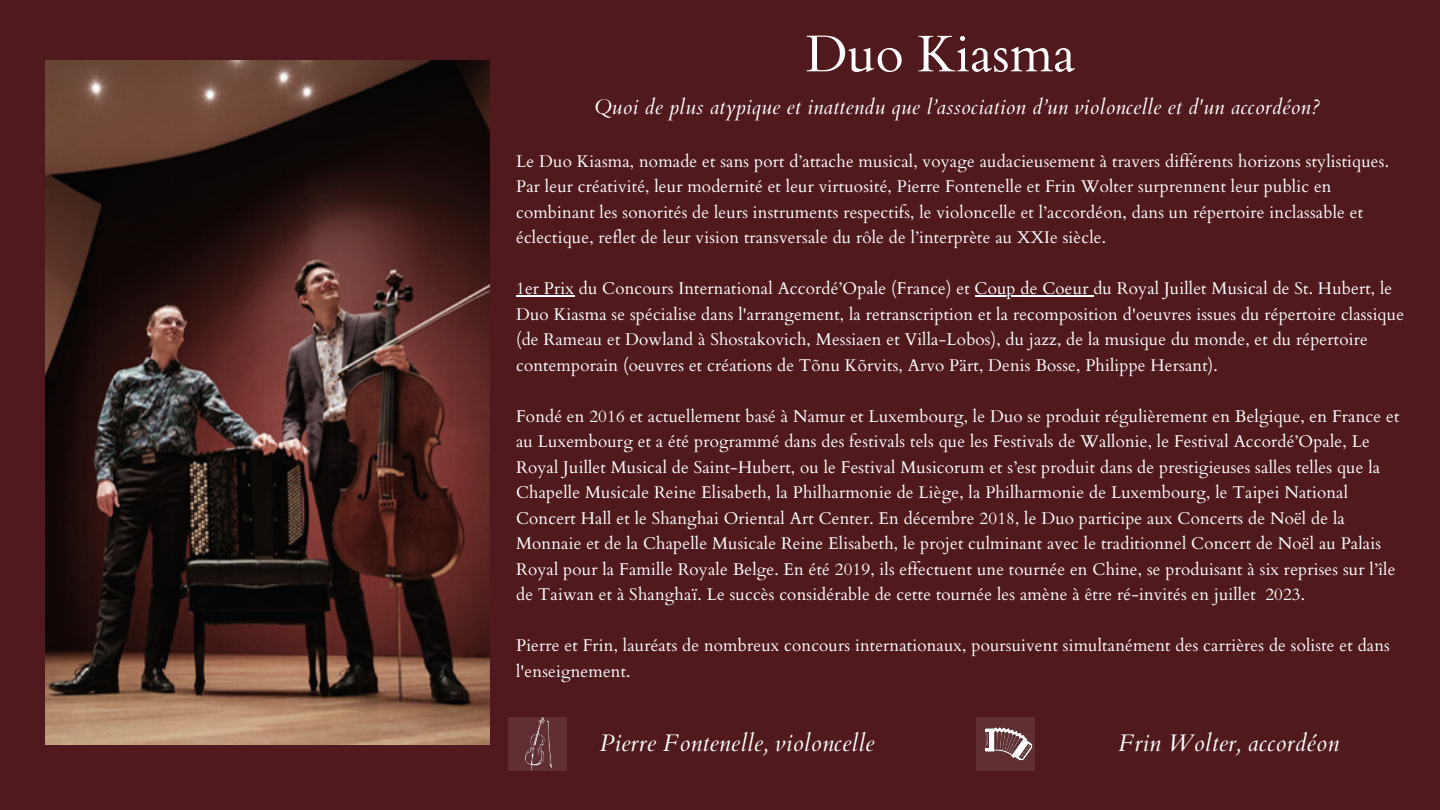
<style>
.page{position:relative;width:1440px;height:810px;background:#50191d}
.page>*{position:absolute;margin:0;border:0;box-sizing:border-box;transform-origin:0 0}
.t1{font:51.5px "Cardo";color:#fefefe}
.t2{font:italic 24px "Cardo";letter-spacing:.01em;color:#fefefe}
.t3{font:italic 21px "Cardo";letter-spacing:.01em;color:#fefefe}
.t4{font:17px/25.5px "Cardo";letter-spacing:.01em;color:#fefefe}
</style>
<div class="page">
<img style="left:45px;top:60px;width:444px;height:684px">
<div style="left:509px;top:717px;width:58px;height:54px;background:#612f33"></div>
<img style="left:526px;top:718px;width:25px;height:51px">
<svg style="left:977px;top:717px;width:58px;height:54px;background:#784f52"></svg>
<hr style="left:516px;top:296px;width:58px;height:1px;background:#fefefe">
<hr style="left:975px;top:296px;width:118px;height:1px;background:#fefefe">
<p class="t1" style="left:806px;top:20px;width:271px">Duo Kiasma</p>
<p class="t3" style="left:595px;top:93px;width:727px">Quoi de plus atypique et inattendu que l’association d’un violoncelle et d'un accordéon?</p>
<p class="t4" style="left:516px;top:149px;width:874px">Le Duo Kiasma, nomade et sans port d’attache musical, voyage audacieusement à travers différents horizons stylistiques.<br>Par leur créativité, leur modernité et leur virtuosité, Pierre Fontenelle et Frin Wolter surprennent leur public en combinant les sonorités de leurs instruments respectifs, le violoncelle et l’accordéon, dans un répertoire inclassable et éclectique, reflet de leur vision transversale du rôle de l’interprète au XXIe siècle.</p>
<p class="t4" style="left:516px;top:276px;width:889px">1er Prix du Concours International Accordé’Opale (France) et Coup de Coeur du Royal Juillet Musical de St. Hubert, le Duo Kiasma se spécialise dans l'arrangement, la retranscription et la recomposition d'oeuvres issues du répertoire classique (de Rameau et Dowland à Shostakovich, Messiaen et Villa-Lobos), du jazz, de la musique du monde, et du répertoire contemporain (oeuvres et créations de Tõnu Kõrvits, Arvo Pärt, Denis Bosse, Philippe Hersant).</p>
<p class="t4" style="left:516px;top:404px;width:885px">Fondé en 2016 et actuellement basé à Namur et Luxembourg, le Duo se produit régulièrement en Belgique, en France et au Luxembourg et a été programmé dans des festivals tels que les Festivals de Wallonie, le Festival Accordé’Opale, Le Royal Juillet Musical de Saint-Hubert, ou le Festival Musicorum et s’est produit dans de prestigieuses salles telles que la Chapelle Musicale Reine Elisabeth, la Philharmonie de Liège, la Philharmonie de Luxembourg, le Taipei National Concert Hall et le Shanghai Oriental Art Center. En décembre 2018, le Duo participe aux Concerts de Noël de la Monnaie et de la Chapelle Musicale Reine Elisabeth, le projet culminant avec le traditionnel Concert de Noël au Palais Royal pour la Famille Royale Belge. En été 2019, ils effectuent une tournée en Chine, se produisant à six reprises sur l’île de Taiwan et à Shanghaï. Le succès considérable de cette tournée les amène à être ré-invités en juillet 2023.</p>
<p class="t4" style="left:516px;top:633px;width:875px">Pierre et Frin, lauréats de nombreux concours internationaux, poursuivent simultanément des carrières de soliste et dans l'enseignement.</p>
<p class="t2" style="left:600px;top:727px;width:276px">Pierre Fontenelle, violoncelle</p>
<p class="t2" style="left:1118px;top:727px;width:222px">Frin Wolter, accordéon</p>
</div>
